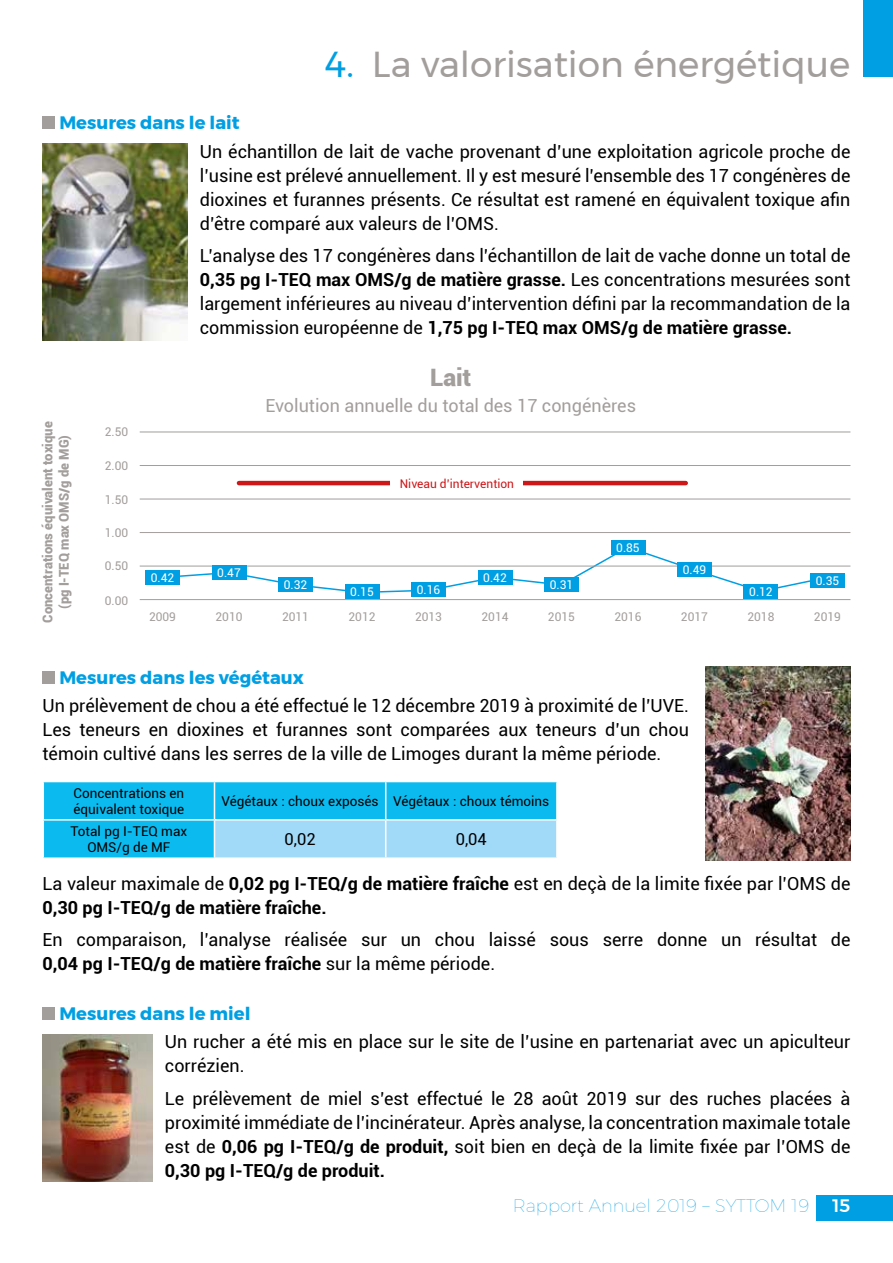
<style>
.page{position:relative;width:893px;height:1263px;background:#fff}
.page>*{position:absolute;margin:0;border:0;box-sizing:border-box;transform-origin:0 0}
.t1{font:36px "Montserrat";color:#a29e9c}
.t2{font:900 24px "Roboto";color:#a29e9c}
.t3{font:18px/24px "Roboto";color:#000;text-align:justify}
.t4{font:700 18px/24px "Roboto";color:#000}
.t5{font:700 18px "Montserrat";color:#009fe3}
.t6{font:18px "Roboto";color:#a29e9c}
.t7{font:100 18px "Montserrat";color:#009fe3}
.t8{font:500 18px "Montserrat";color:#fff}
.t9{font:16.5px "Roboto";color:#000}
.t10{font:13.5px/16.2px "Roboto";color:#000}
.t11{font:900 13.5px/16.2px "Roboto";color:#a29e9c;text-align:center}
.t12{font:12px "Roboto";color:#a29e9c}
.t13{font:12px "Roboto";color:#fff}
.t14{font:12px "Roboto";color:#cd1719}
.s1{color:#009fe3}
.s2{font-weight:700}
.s3{font-weight:400}
</style>
<div class="page">
<div style="left:816px;top:1195px;width:77px;height:25px;background:#009fe3"></div>
<div style="left:863px;top:0;width:30px;height:77px;background:#009fe3"></div>
<svg style="left:161px;top:546px;width:668px;height:48px"></svg>
<div style="left:43px;top:117px;width:12px;height:12px;background:#a29e9c"></div>
<div style="left:43px;top:671px;width:12px;height:13px;background:#a29e9c"></div>
<img style="left:43px;top:144px;width:144px;height:196px">
<div style="left:43px;top:1007px;width:12px;height:13px;background:#a29e9c"></div>
<img style="left:43px;top:1034px;width:109px;height:148px">
<img style="left:706px;top:666px;width:144px;height:195px">
<svg style="left:44px;top:782px;width:512px;height:75px;background:#3dc5f2"></svg>
<hr style="left:43px;top:819px;width:171px;height:2px;background:#fff">
<hr style="left:214px;top:782px;width:1px;height:37px;background:#fff">
<hr style="left:385px;top:782px;width:1px;height:37px;background:#fff">
<hr style="left:214px;top:819px;width:172px;height:2px;background:#fff">
<hr style="left:214px;top:821px;width:1px;height:36px;background:#fff">
<hr style="left:386px;top:819px;width:172px;height:2px;background:#fff">
<hr style="left:385px;top:821px;width:1px;height:36px;background:#fff">
<hr style="left:140px;top:599px;width:710px;height:1px;background:#a29e9c">
<hr style="left:140px;top:465px;width:710px;height:1px;background:#a29e9c">
<hr style="left:140px;top:532px;width:710px;height:1px;background:#a29e9c">
<hr style="left:140px;top:566px;width:710px;height:1px;background:#a29e9c">
<hr style="left:140px;top:432px;width:710px;height:1px;background:#a29e9c">
<hr style="left:140px;top:499px;width:710px;height:1px;background:#a29e9c">
<div style="left:145px;top:570px;width:35px;height:15px;background:#009fe3"></div>
<div style="left:478px;top:570px;width:34px;height:15px;background:#009fe3"></div>
<div style="left:212px;top:565px;width:34px;height:15px;background:#009fe3"></div>
<div style="left:279px;top:577px;width:34px;height:15px;background:#009fe3"></div>
<div style="left:544px;top:577px;width:34px;height:15px;background:#009fe3"></div>
<div style="left:611px;top:540px;width:34px;height:15px;background:#009fe3"></div>
<div style="left:677px;top:562px;width:34px;height:15px;background:#009fe3"></div>
<div style="left:345px;top:584px;width:34px;height:15px;background:#009fe3"></div>
<div style="left:744px;top:584px;width:34px;height:15px;background:#009fe3"></div>
<div style="left:810px;top:573px;width:34px;height:15px;background:#009fe3"></div>
<div style="left:411px;top:582px;width:35px;height:15px;background:#009fe3"></div>
<hr style="left:239px;top:481px;width:447px;height:4px;background:#cd1719">
<div style="left:391px;top:473px;width:132px;height:20px;background:#fff"></div>
<h1 class="t1" style="left:325px;top:37px;width:527px"><span class="s1">4.</span> La valorisation énergétique</h1>
<p class="t5" style="left:59px;top:109px;width:182px">Mesures dans le lait</p>
<p class="t3" style="left:200px;top:139px;width:652px">Un échantillon de lait de vache provenant d’une exploitation agricole proche de l’usine est prélevé annuellement. Il y est mesuré l’ensemble des 17 congénères de dioxines et furannes présents. Ce résultat est ramené en équivalent toxique afin d’être comparé aux valeurs de l’OMS.</p>
<p class="t3" style="left:200px;top:243px;width:652px">L’analyse des 17 congénères dans l’échantillon de lait de vache donne un total de <span class="s2">0,35 pg I-TEQ max OMS/g de matière grasse.</span> Les concentrations mesurées sont largement inférieures au niveau d’intervention défini par la recommandation de la commission européenne de <span class="s2">1,75 pg I-TEQ max OMS/g de matière grasse.</span></p>
<p class="t11" style="left:39px;top:623px;width:203px;rotate:-90deg">Concentrations équivalent toxique (pg I-TEQ max OMS/g de MG)</p>
<p class="t12" style="left:105px;top:423px;width:25px">2.50</p>
<p class="t12" style="left:105px;top:457px;width:25px">2.00</p>
<p class="t12" style="left:105px;top:491px;width:25px">1.50</p>
<p class="t12" style="left:105px;top:524px;width:25px">1.00</p>
<p class="t12" style="left:105px;top:557px;width:25px">0.50</p>
<p class="t12" style="left:105px;top:592px;width:25px">0.00</p>
<h2 class="t2" style="left:430px;top:360px;width:43px">Lait</h2>
<p class="t6" style="left:265px;top:393px;width:372px">Evolution annuelle du total des 17 congénères</p>
<p class="t14" style="left:400px;top:475px;width:116px">Niveau d’intervention</p>
<p class="t13" style="left:616px;top:539px;width:25px">0.85</p>
<p class="t13" style="left:683px;top:562px;width:25px">0.49</p>
<p class="t13" style="left:217px;top:564px;width:25px">0.47</p>
<p class="t13" style="left:151px;top:569px;width:25px">0.42</p>
<p class="t13" style="left:483px;top:569px;width:25px">0.42</p>
<p class="t13" style="left:284px;top:577px;width:25px">0.32</p>
<p class="t13" style="left:550px;top:577px;width:25px">0.31</p>
<p class="t13" style="left:417px;top:581px;width:25px">0.16</p>
<p class="t13" style="left:350px;top:583px;width:25px">0.15</p>
<p class="t13" style="left:749px;top:583px;width:25px">0.12</p>
<p class="t13" style="left:816px;top:572px;width:25px">0.35</p>
<p class="t12" style="left:149px;top:609px;width:29px">2009</p>
<p class="t12" style="left:216px;top:609px;width:29px">2010</p>
<p class="t12" style="left:282px;top:609px;width:29px">2011</p>
<p class="t12" style="left:348px;top:609px;width:29px">2012</p>
<p class="t12" style="left:415px;top:609px;width:29px">2013</p>
<p class="t12" style="left:481px;top:609px;width:29px">2014</p>
<p class="t12" style="left:548px;top:609px;width:29px">2015</p>
<p class="t12" style="left:614px;top:609px;width:29px">2016</p>
<p class="t12" style="left:681px;top:609px;width:29px">2017</p>
<p class="t12" style="left:747px;top:609px;width:29px">2018</p>
<p class="t12" style="left:814px;top:609px;width:29px">2019</p>
<p class="t5" style="left:59px;top:663px;width:246px">Mesures dans les végétaux</p>
<p class="t3" style="left:43px;top:693px;width:648px">Un prélèvement de chou a été effectué le 12 décembre 2019 à proximité de l’UVE.<br>Les teneurs en dioxines et furannes sont comparées aux teneurs d’un chou témoin cultivé dans les serres de la ville de Limoges durant la même période.</p>
<p class="t10" style="left:73px;top:784px;width:112px">Concentrations en équivalent toxique</p>
<p class="t10" style="left:221px;top:792px;width:329px">Végétaux : choux exposés Végétaux : choux témoins</p>
<p class="t10" style="left:71px;top:822px;width:118px;text-align:center">Total pg I-TEQ max<br>OMS/g de MF</p>
<p class="t9" style="left:285px;top:828px;width:33px">0,02</p>
<p class="t9" style="left:456px;top:828px;width:33px">0,04</p>
<p class="t4" style="left:43px;top:871px;width:809px"><span class="s3">La valeur maximale de</span> 0,02 pg I-TEQ/g de matière fraîche <span class="s3">est en deçà de la limite fixée par l’OMS de<br></span>0,30 pg I-TEQ/g de matière fraîche.</p>
<p class="t3" style="left:43px;top:927px;width:809px">En comparaison, l’analyse réalisée sur un chou laissé sous serre donne un résultat de<br><span class="s2">0,04 pg I-TEQ/g de matière fraîche</span> sur la même période.</p>
<p class="t5" style="left:59px;top:999px;width:193px">Mesures dans le miel</p>
<p class="t3" style="left:165px;top:1029px;width:687px">Un rucher a été mis en place sur le site de l’usine en partenariat avec un apiculteur corrézien.</p>
<p class="t3" style="left:165px;top:1086px;width:687px">Le prélèvement de miel s’est effectué le 28 août 2019 sur des ruches placées à proximité immédiate de l’incinérateur. Après analyse, la concentration maximale totale est de <span class="s2">0,06 pg I-TEQ/g de produit,</span> soit bien en deçà de la limite fixée par l’OMS de <span class="s2">0,30 pg I-TEQ/g de produit.</span></p>
<p class="t7" style="left:513px;top:1193px;width:298px">Rapport Annuel 2019 – SYTTOM 19</p>
<p class="t8" style="left:832px;top:1192px;width:20px">15</p>
</div>
